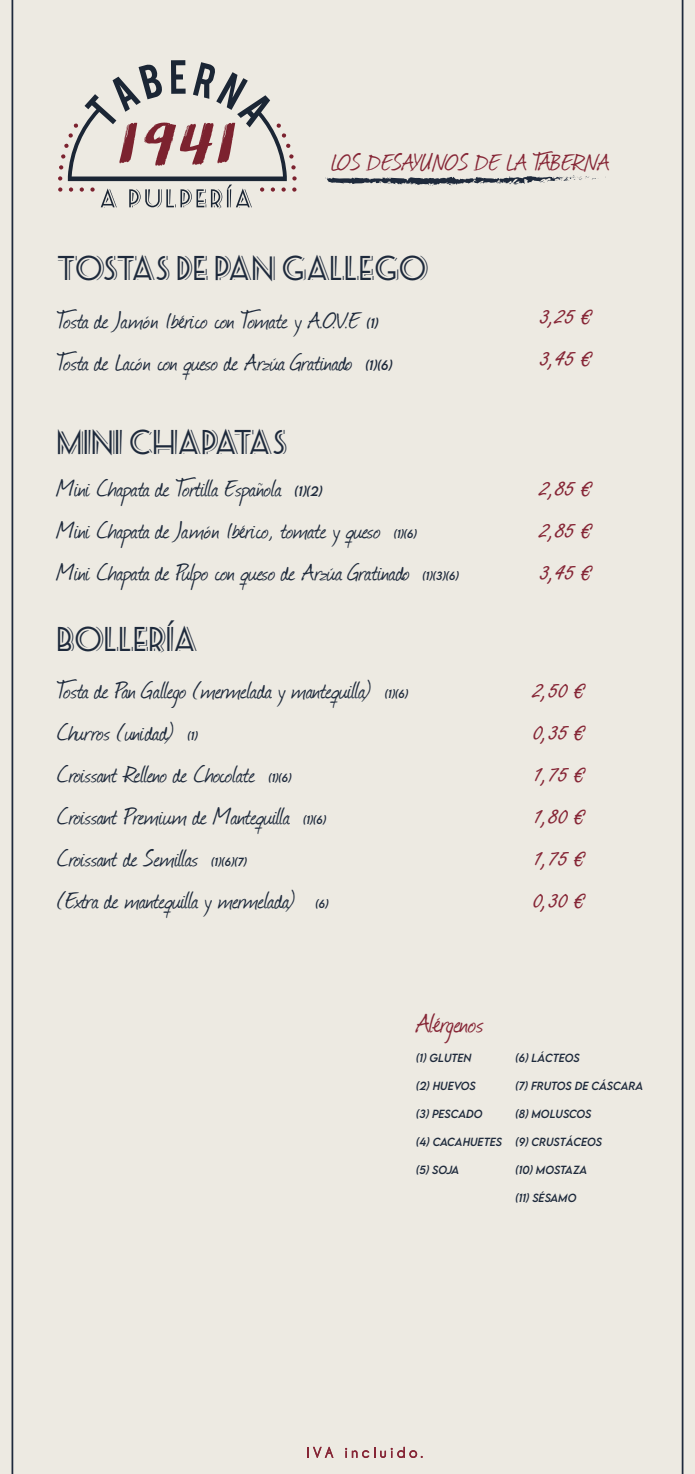
<style>
.page{position:relative;width:695px;height:1474px;background:#fff}
.page>*{position:absolute;margin:0;border:0;box-sizing:border-box;transform-origin:0 0}
.t1{font:31.5px "Journal";color:#862636}
.t2{font:28px "Journal";letter-spacing:-.005em;color:#1e2a3c}
.t3{font:28px/42px "Freestyle Script";color:#862636;text-align:justify}
.t4{font:28px "Seaside Resort NF";color:#1e2a3c}
.t5{font:28px "Journal";color:#862636}
.t6{font:italic 12.25px "LEMONMILK";color:#1e2a3c}
.t7{font:italic 10.5px "LEMONMILK";color:#1e2a3c}
</style>
<div class="page">
<div style="left:0;top:0;width:694px;height:1473px;background:#edeae2"></div>
<svg style="left:58px;top:60px;width:238px;height:148px"></svg>
<svg style="left:325px;top:175px;width:271px;height:11px"></svg>
<svg style="left:307px;top:1446px;width:26px;height:11px"></svg>
<svg style="left:345px;top:1446px;width:77px;height:11px"></svg>
<hr style="left:12px;top:0;width:1px;height:1473px;background:#1e2a3c">
<hr style="left:681px;top:0;width:2px;height:1473px;background:#1e2a3c">
<p class="t5" style="left:331px;top:143px;width:279px">LOS DESAYUNOS DE LA TABERNA</p>
<p class="t4" style="left:57px;top:248px;width:373px">TOSTAS DE PAN GALLEGO</p>
<p class="t2" style="left:57px;top:301px;width:304px">Tosta de Jamón Ibérico con Tomate y A.O.V.E</p>
<p class="t6" style="left:366px;top:315px;width:13px">(1)</p>
<p class="t2" style="left:57px;top:343px;width:297px">Tosta de Lacón con queso de Arzúa Gratinado</p>
<p class="t6" style="left:365px;top:357px;width:29px">(1)(6)</p>
<p class="t4" style="left:57px;top:422px;width:232px">MINI CHAPATAS</p>
<p class="t2" style="left:57px;top:469px;width:226px">Mini Chapata de Tortilla Española</p>
<p class="t6" style="left:294px;top:483px;width:29px">(1)(2)</p>
<p class="t2" style="left:57px;top:511px;width:325px">Mini Chapata de Jamón Ibérico, tomate y queso</p>
<p class="t7" style="left:393px;top:527px;width:25px">(1)(6)</p>
<p class="t2" style="left:57px;top:553px;width:354px">Mini Chapata de Pulpo con queso de Arzúa Gratinado</p>
<p class="t7" style="left:422px;top:569px;width:38px">(1)(3)(6)</p>
<p class="t4" style="left:57px;top:619px;width:142px">BOLLERÍA</p>
<p class="t2" style="left:57px;top:671px;width:316px">Tosta de Pan Gallego (mermelada y mantequilla)</p>
<p class="t7" style="left:385px;top:687px;width:25px">(1)(6)</p>
<p class="t2" style="left:57px;top:713px;width:119px">Churros (unidad)</p>
<p class="t7" style="left:187px;top:729px;width:12px">(1)</p>
<p class="t2" style="left:57px;top:755px;width:200px">Croissant Relleno de Chocolate</p>
<p class="t7" style="left:268px;top:771px;width:25px">(1)(6)</p>
<p class="t2" style="left:57px;top:797px;width:234px">Croissant Premium de Mantequilla</p>
<p class="t7" style="left:303px;top:813px;width:25px">(1)(6)</p>
<p class="t2" style="left:57px;top:839px;width:143px">Croissant de Semillas</p>
<p class="t7" style="left:211px;top:855px;width:37px">(1)(6)(7)</p>
<p class="t3" style="left:540px;top:295px;width:53px">3,25 €<br>3,45 €</p>
<p class="t3" style="left:540px;top:467px;width:53px">2,85 € 2,85 € 3,45 €</p>
<p class="t3" style="left:533px;top:669px;width:53px">2,50 € 0,35 € 1,75 € 1,80 € 1,75 €</p>
<p class="t2" style="left:57px;top:881px;width:240px">(Extra de mantequilla y mermelada)</p>
<p class="t7" style="left:315px;top:897px;width:14px">(6)</p>
<p class="t3" style="left:533px;top:879px;width:53px">0,30 €</p>
<p class="t1" style="left:416px;top:1001px;width:69px">Alérgenos</p>
<p class="t7" style="left:416px;top:1051px;width:57px">(1) GLUTEN</p>
<p class="t7" style="left:416px;top:1079px;width:61px">(2) HUEVOS</p>
<p class="t7" style="left:416px;top:1107px;width:68px">(3) PESCADO</p>
<p class="t7" style="left:416px;top:1135px;width:87px">(4) CACAHUETES</p>
<p class="t7" style="left:416px;top:1163px;width:45px">(5) SOJA</p>
<p class="t7" style="left:515px;top:1051px;width:66px">(6) LÁCTEOS</p>
<p class="t7" style="left:515px;top:1079px;width:129px">(7) FRUTOS DE CÁSCARA</p>
<p class="t7" style="left:515px;top:1107px;width:77px">(8) MOLUSCOS</p>
<p class="t7" style="left:515px;top:1135px;width:88px">(9) CRUSTÁCEOS</p>
<p class="t7" style="left:515px;top:1163px;width:73px">(10) MOSTAZA</p>
<p class="t7" style="left:515px;top:1191px;width:62px">(11) SÉSAMO</p>
</div>
